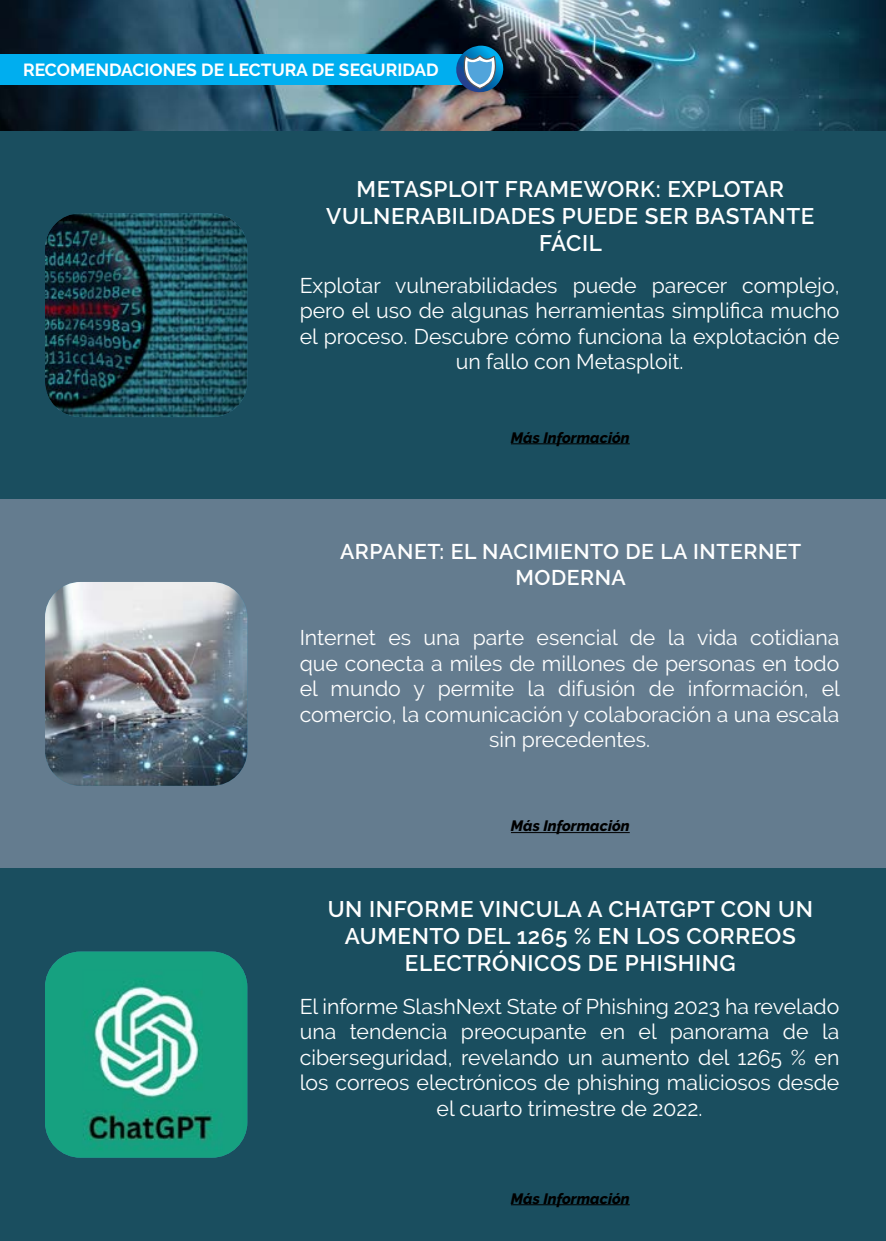
<style>
.page{position:relative;width:886px;height:1241px;background:#fff}
.page>*{position:absolute;margin:0;border:0;box-sizing:border-box;transform-origin:0 0}
.t1{font:600 22.5px/27px "Raleway";letter-spacing:.025em;color:#fff;text-align:center}
.t2{font:21.25px/25.5px "Raleway";color:#fff;text-align:center}
.t3{font:600 21.25px/25.5px "Raleway";letter-spacing:.025em;color:#fff;text-align:center}
.t4{font:700 17.5px "Raleway";color:#fff}
.t5{font:italic 800 15px "Raleway";color:#000}
</style>
<div class="page">
<img style="left:0;top:0;width:886px;height:131px">
<div style="left:0;top:131px;width:886px;height:368px;background:#1a4e5f"></div>
<img style="left:45px;top:213px;width:202px;height:204px">
<hr style="left:511px;top:443px;width:119px;height:1px;background:#000">
<div style="left:0;top:54px;width:476px;height:31px;background:#00aeef"></div>
<svg style="left:453px;top:46px;width:54px;height:49px;background:#39759b"></svg>
<div style="left:0;top:499px;width:886px;height:369px;background:#647c8f"></div>
<img style="left:45px;top:582px;width:202px;height:203px">
<hr style="left:511px;top:832px;width:119px;height:1px;background:#000">
<div style="left:0;top:868px;width:886px;height:372px;background:#1a4e5f"></div>
<img style="left:45px;top:951px;width:202px;height:206px">
<hr style="left:511px;top:1204px;width:119px;height:1px;background:#000">
<p class="t4" style="left:23px;top:60px;width:417px">RECOMENDACIONES DE LECTURA DE SEGURIDAD</p>
<p class="t1" style="left:326px;top:175px;width:490px">METASPLOIT FRAMEWORK: EXPLOTAR<br>VULNERABILIDADES PUEDE SER BASTANTE<br>FÁCIL</p>
<p class="t2" style="left:300px;top:272px;width:541px">Explotar vulnerabilidades puede parecer complejo, pero el uso de algunas herramientas simplifica mucho el proceso. Descubre cómo funciona la explotación de un fallo con Metasploit.</p>
<p class="t5" style="left:511px;top:428px;width:120px">Más Información</p>
<p class="t3" style="left:340px;top:539px;width:463px">ARPANET: EL NACIMIENTO DE LA INTERNET<br>MODERNA</p>
<p class="t2" style="left:300px;top:625px;width:542px">Internet es una parte esencial de la vida cotidiana que conecta a miles de millones de personas en todo el mundo y permite la difusión de información, el comercio, la comunicación y colaboración a una escala sin precedentes.</p>
<p class="t5" style="left:511px;top:817px;width:120px">Más Información</p>
<p class="t1" style="left:328px;top:895px;width:487px">UN INFORME VINCULA A CHATGPT CON UN<br>AUMENTO DEL 1265 % EN LOS CORREOS<br>ELECTRÓNICOS DE PHISHING</p>
<p class="t2" style="left:300px;top:993px;width:541px">El informe SlashNext State of Phishing 2023 ha revelado una tendencia preocupante en el panorama de la ciberseguridad, revelando un aumento del 1265 % en los correos electrónicos de phishing maliciosos desde el cuarto trimestre de 2022.</p>
<p class="t5" style="left:511px;top:1189px;width:120px">Más Información</p>
</div>
